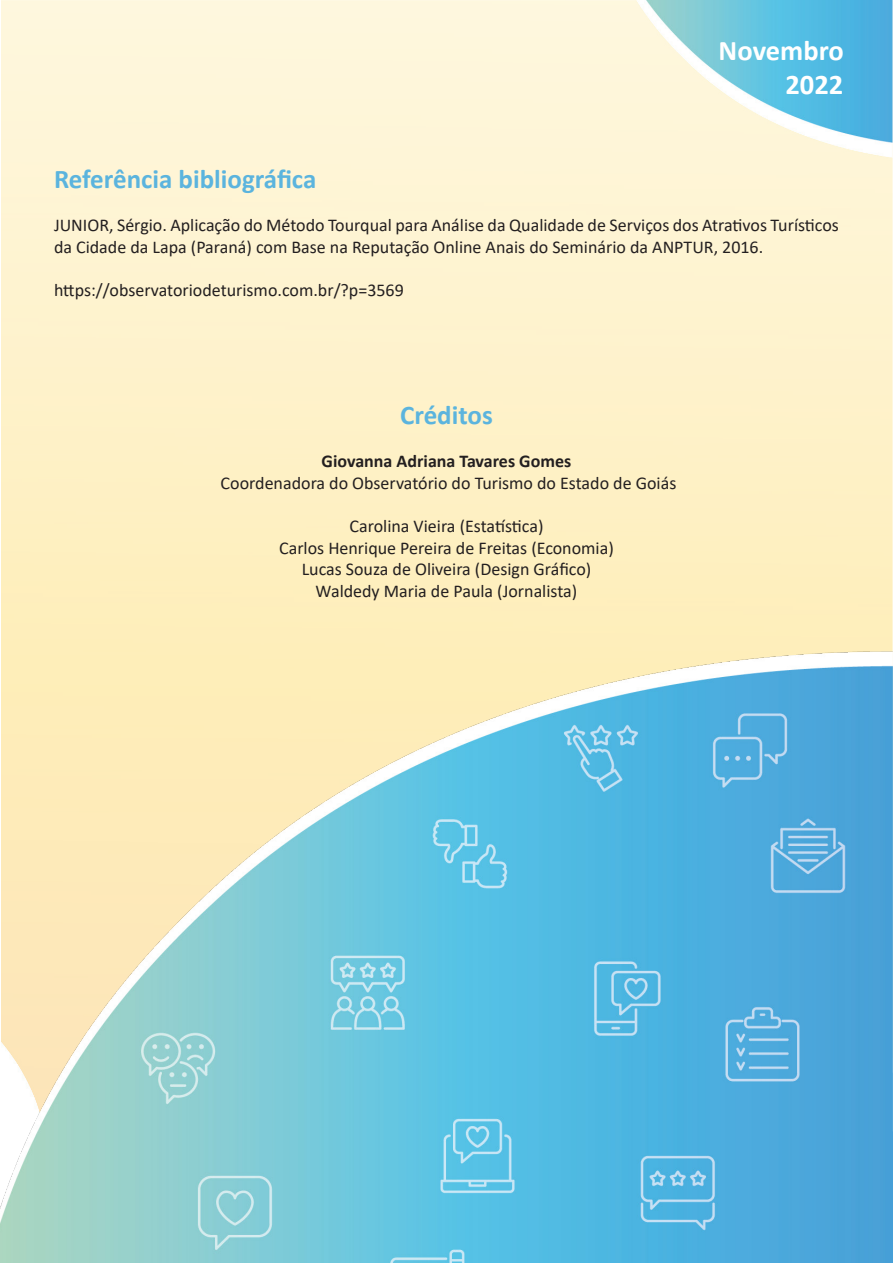
<style>
.page{position:relative;width:893px;height:1263px;background:#fff}
.page>*{position:absolute;margin:0;border:0;box-sizing:border-box;transform-origin:0 0}
.t1{font:700 28.5px/34.2px "Calibri";color:#fff;text-align:right}
.t2{font:700 27px "Calibri";color:#5bb4de}
.t3{font:18px/21.6px "Calibri";color:#231f20;text-align:center}
.s1{font-weight:700}
</style>
<div class="page">
<img style="left:1px;top:0;width:892px;height:642px">
<img style="left:0;top:642px;width:893px;height:621px">
<h1 class="t1" style="left:719px;top:33px;width:127px">Novembro<br>2022</h1>
<p class="t2" style="left:54px;top:160px;width:264px">Referência bibliográfica</p>
<p class="t3" style="left:54px;top:214px;width:786px;text-align:left">JUNIOR, Sérgio. Aplicação do Método Tourqual para Análise da Qualidade de Serviços dos Atrativos Turísticos da Cidade da Lapa (Paraná) com Base na Reputação Online Anais do Seminário da ANPTUR, 2016.</p>
<p class="t3" style="left:54px;top:279px;width:351px">https://observatoriodeturismo.com.br/?p=3569</p>
<p class="t2" style="left:400px;top:396px;width:94px">Créditos</p>
<p class="t3" style="left:221px;top:450px;width:457px"><span class="s1">Giovanna Adriana Tavares Gomes<br></span>Coordenadora do Observatório do Turismo do Estado de Goiás</p>
<p class="t3" style="left:349px;top:515px;width:195px">Carolina Vieira (Estatística)</p>
<p class="t3" style="left:279px;top:537px;width:336px">Carlos Henrique Pereira de Freitas (Economia)<br>Lucas Souza de Oliveira (Design Gráfico)<br>Waldedy Maria de Paula (Jornalista)</p>
</div>
